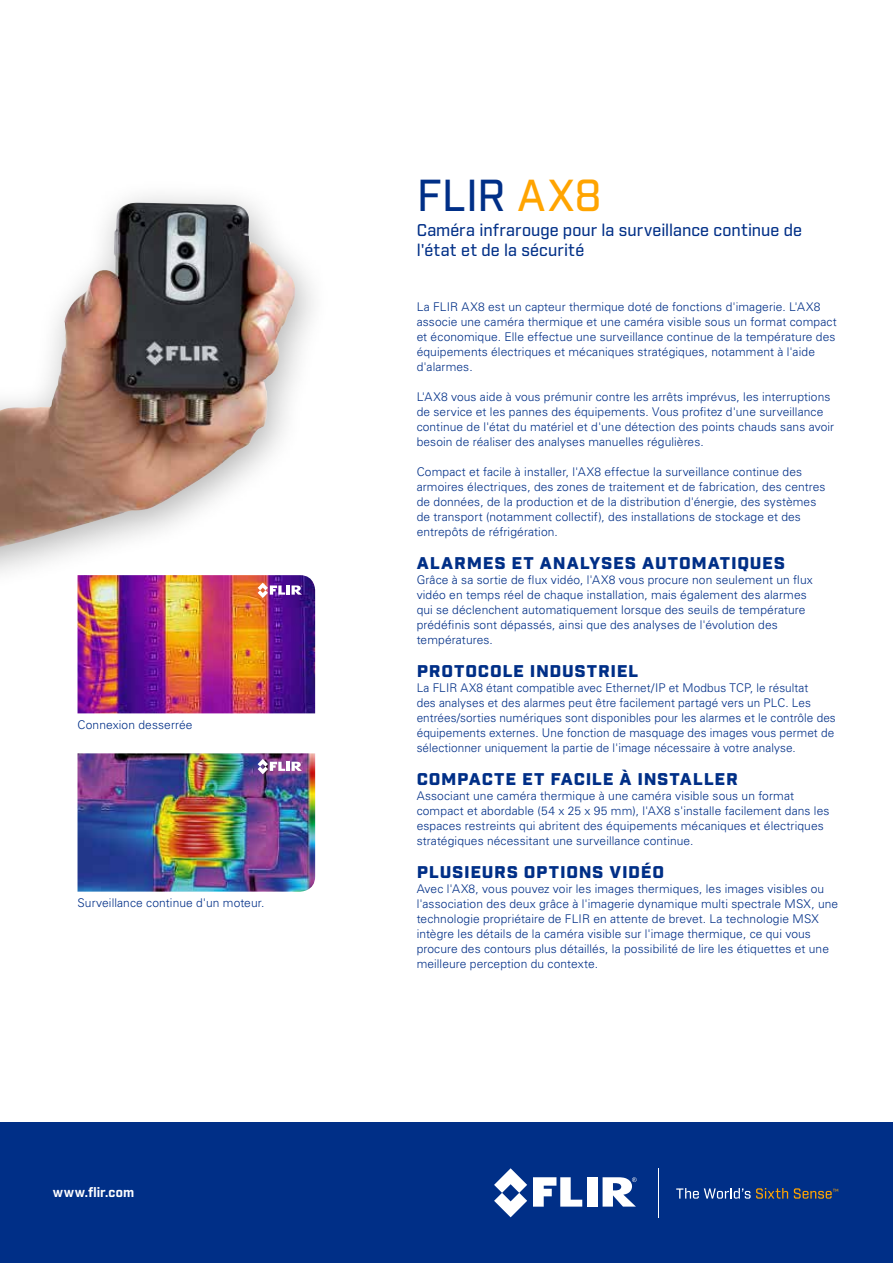
<style>
.page{position:relative;width:893px;height:1263px;background:#fff}
.page>*{position:absolute;margin:0;border:0;box-sizing:border-box;transform-origin:0 0}
.t1{font:500 43.5px "Industry";letter-spacing:.005em;color:#002f87}
.t2{font:900 16.5px "Industry";letter-spacing:.04em;color:#002f87;scale:1.1 1}
.t3{font:500 16.5px/19.8px "Industry";letter-spacing:.005em;color:#002f87}
.t4{font:700 13.2px "Industry";letter-spacing:.015em;color:#fff}
.t5{font:300 12px/15px "Univers LT Std";letter-spacing:.01em;color:#002f87}
.s1{color:#ffa400}
</style>
<div class="page">
<div style="left:0;top:179px;width:332px;height:415px;background:#000;opacity:.3"></div>
<img style="left:0;top:203px;width:304px;height:344px">
<img style="left:78px;top:575px;width:237px;height:138px">
<img style="left:78px;top:753px;width:237px;height:139px">
<svg style="left:258px;top:583px;width:44px;height:15px"></svg>
<svg style="left:258px;top:759px;width:44px;height:15px"></svg>
<div style="left:0;top:1123px;width:893px;height:140px;background:#002f87"></div>
<svg style="left:533px;top:1177px;width:49px;height:30px"></svg>
<div style="left:587px;top:1177px;width:10px;height:29px;background:#fff"></div>
<svg style="left:494px;top:1168px;width:33px;height:49px"></svg>
<svg style="left:603px;top:1177px;width:34px;height:29px"></svg>
<svg style="left:676px;top:1188px;width:112px;height:10px"></svg>
<svg style="left:794px;top:1188px;width:44px;height:10px"></svg>
<hr style="left:658px;top:1168px;width:1px;height:49px;background:#fff">
<p class="t5" style="left:78px;top:717px;width:117px">Connexion desserrée</p>
<p class="t5" style="left:78px;top:895px;width:189px">Surveillance continue d'un moteur.</p>
<p class="t4" style="left:53px;top:1184px;width:83px">www.flir.com</p>
<h1 class="t1" style="left:417px;top:169px;width:187px">FLIR <span class="s1">AX8</span></h1>
<h2 class="t3" style="left:417px;top:220px;width:387px">Caméra infrarouge pour la surveillance continue de l'état et de la sécurité</h2>
<p class="t5" style="left:417px;top:299px;width:422px">La FLIR AX8 est un capteur thermique doté de fonctions d'imagerie. L'AX8 associe une caméra thermique et une caméra visible sous un format compact et économique. Elle effectue une surveillance continue de la température des équipements électriques et mécaniques stratégiques, notamment à l'aide d'alarmes.</p>
<p class="t5" style="left:417px;top:389px;width:419px">L'AX8 vous aide à vous prémunir contre les arrêts imprévus, les interruptions de service et les pannes des équipements. Vous profitez d'une surveillance continue de l'état du matériel et d'une détection des points chauds sans avoir besoin de réaliser des analyses manuelles régulières.</p>
<p class="t5" style="left:417px;top:464px;width:410px">Compact et facile à installer, l'AX8 effectue la surveillance continue des armoires électriques, des zones de traitement et de fabrication, des centres de données, de la production et de la distribution d'énergie, des systèmes de transport (notamment collectif), des installations de stockage et des entrepôts de réfrigération.</p>
<h2 class="t2" style="left:417px;top:553px;width:336px">ALARMES ET ANALYSES AUTOMATIQUES</h2>
<p class="t5" style="left:417px;top:572px;width:398px">Grâce à sa sortie de flux vidéo, l'AX8 vous procure non seulement un flux vidéo en temps réel de chaque installation, mais également des alarmes qui se déclenchent automatiquement lorsque des seuils de température prédéfinis sont dépassés, ainsi que des analyses de l'évolution des températures.</p>
<h2 class="t2" style="left:417px;top:661px;width:203px">PROTOCOLE INDUSTRIEL</h2>
<p class="t5" style="left:417px;top:680px;width:421px">La FLIR AX8 étant compatible avec Ethernet/IP et Modbus TCP, le résultat<br>des analyses et des alarmes peut être facilement partagé vers un PLC. Les entrées/sorties numériques sont disponibles pour les alarmes et le contrôle des équipements externes. Une fonction de masquage des images vous permet de sélectionner uniquement la partie de l'image nécessaire à votre analyse.</p>
<h2 class="t2" style="left:417px;top:769px;width:293px">COMPACTE ET FACILE À INSTALLER</h2>
<p class="t5" style="left:417px;top:788px;width:414px">Associant une caméra thermique à une caméra visible sous un format compact et abordable (54 x 25 x 95 mm), l'AX8 s'installe facilement dans les espaces restreints qui abritent des équipements mécaniques et électriques stratégiques nécessitant une surveillance continue.</p>
<h2 class="t2" style="left:417px;top:862px;width:226px">PLUSIEURS OPTIONS VIDÉO</h2>
<p class="t5" style="left:417px;top:881px;width:423px">Avec l'AX8, vous pouvez voir les images thermiques, les images visibles ou l'association des deux grâce à l'imagerie dynamique multi spectrale MSX, une technologie propriétaire de FLIR en attente de brevet. La technologie MSX intègre les détails de la caméra visible sur l'image thermique, ce qui vous procure des contours plus détaillés, la possibilité de lire les étiquettes et une meilleure perception du contexte.</p>
</div>
